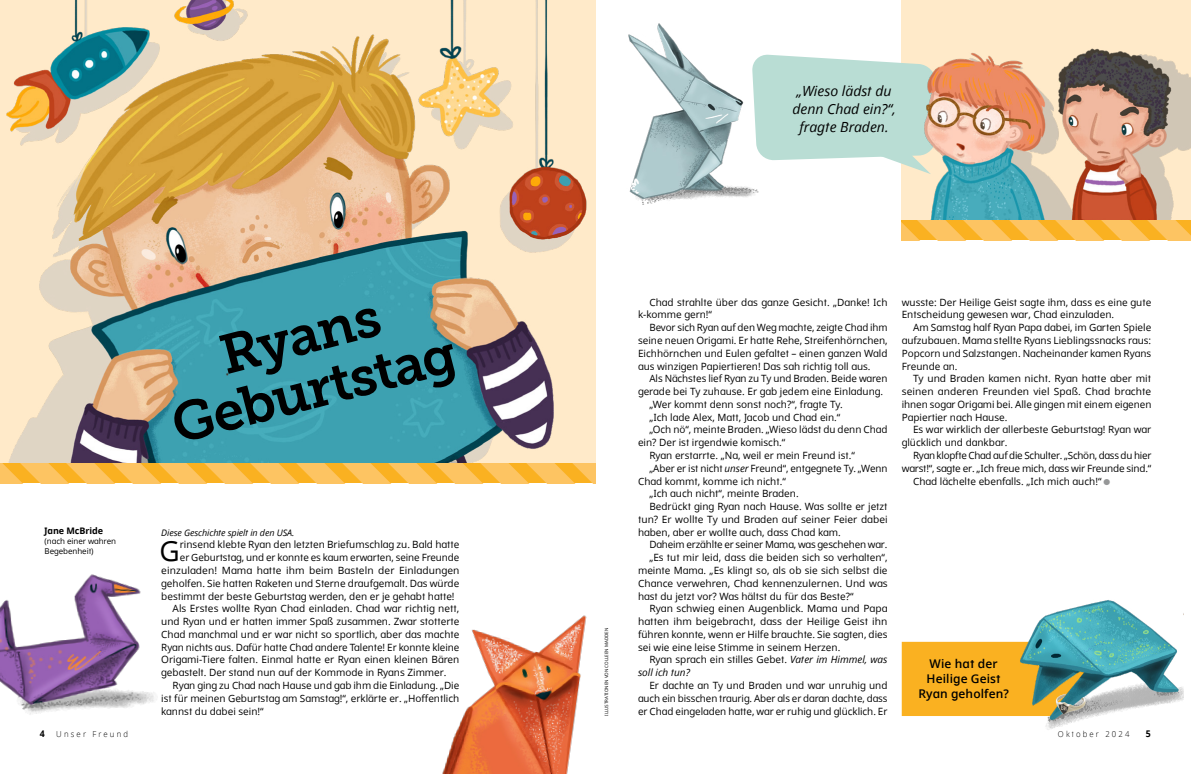
<style>
.page{position:relative;width:1191px;height:774px;background:#fff}
.page>*{position:absolute;margin:0;border:0;box-sizing:border-box;transform-origin:0 0}
.h1_Museo_title{font:54.9px/54.7px "Museo Slablds Lat 700";color:#000;text-align:center}
.p1_first{font:27.9px "Dots Solidlds Lat";color:#000}
.t1{font:italic 14px/18px "Dots Solidlds Lat";color:#000;text-align:center}
.p1_aside_info_first__literacy_prompt{font:600 12px/15px "Dots Solidlds Lat";letter-spacing:.01em;color:#000;text-align:center}
.p1{font:10px/12.8px "Dots Solidlds Lat";color:#000;text-align:justify}
.p1_first-2{font:10px "Dots Solidlds Lat";color:#000}
.p1-2{font:10px/12.8px "Dots Solidlds Lat";letter-spacing:-.025em;color:#000;text-align:right}
.p1-3{font:italic 10px/12.8px "Dots Solidlds Lat";color:#000}
.t2{font:700 9.2px "Dots Solidlds Lat";color:#000;scale:.95 1}
.p1_bio{font:italic 9px "Dots Solidlds Lat";letter-spacing:-.01em;color:#000}
.p1_author-name{font:700 9px "Dots Solidlds Lat";letter-spacing:-.005em;color:#000}
.t3{font:300 8.2px "Dots Solidlds Lat";letter-spacing:.28em;color:#000;scale:.95 1}
.p1_author-role{font:8px/10px "Dots Solidlds Lat";letter-spacing:-.005em;color:#000}
.t4{font:4.5px "Dots Solidlds Lat";color:#000}
.s1{font-style:italic}
.s2{font-style:normal}
.s3{font-family:"Ding P Ilds Dpi";font-size:8.5px;color:#969798}
</style>
<div class="page">
<svg style="left:769px;top:54px;width:132px;height:110px;background:#bfe0d7"></svg>
<div style="left:901px;top:642px;width:116px;height:74px;background:#fab121"></div>
<img style="left:901px;top:0;width:290px;height:220px">
<img style="left:0;top:0;width:595px;height:463px">
<img style="left:0;top:574px;width:157px;height:141px">
<img style="left:442px;top:615px;width:145px;height:159px">
<svg style="left:0;top:463px;width:595px;height:20px;background:#fbbc48"></svg>
<svg style="left:901px;top:220px;width:290px;height:20px;background:#fbbc48"></svg>
<img style="left:628px;top:23px;width:141px;height:182px">
<img style="left:1017px;top:600px;width:166px;height:130px">
<img style="left:1053px;top:694px;width:34px;height:20px">
<p class="p1_author-name" style="left:45px;top:524px;width:60px">Jane McBride</p>
<p class="p1_author-role" style="left:45px;top:536px;width:73px">(nach einer wahren<br>Begebenheit)</p>
<p class="h1_Museo_title" style="left:152px;top:342px;width:293px;rotate:-14deg">Ryans<br>Geburtstag</p>
<p class="p1_bio" style="left:161px;top:526px;width:135px">Diese Geschichte spielt in den USA.</p>
<p class="p1_first" style="left:160px;top:531px;width:22px">G</p>
<p class="p1_first-2" style="left:180px;top:537px;width:281px">rinsend klebte Ryan den letzten Briefumschlag zu. Bald hatte</p>
<p class="p1_first-2" style="left:180px;top:550px;width:281px">er Geburtstag, und er konnte es kaum erwarten, seine Freunde</p>
<p class="p1_first-2" style="left:161px;top:563px;width:300px">einzuladen! Mama hatte ihm beim Basteln der Einladungen</p>
<p class="p1_first-2" style="left:161px;top:576px;width:299px">geholfen. Sie hatten Raketen und Sterne draufgemalt. Das würde</p>
<p class="p1_first-2" style="left:161px;top:589px;width:295px">bestimmt der beste Geburtstag werden, den er je gehabt hatte!</p>
<p class="p1" style="left:161px;top:602px;width:300px;text-indent:11px">Als Erstes wollte Ryan Chad einladen. Chad war richtig nett, und Ryan und er hatten immer Spaß zusammen. Zwar stotterte Chad manchmal und er war nicht so sportlich, aber das machte Ryan nichts aus. Dafür hatte Chad andere Talente! Er konnte kleine Origami-Tiere falten. Einmal hatte er Ryan einen kleinen Bären gebastelt. Der stand nun auf der Kommode in Ryans Zimmer.</p>
<p class="p1" style="left:161px;top:679px;width:299px;text-indent:11px">Ryan ging zu Chad nach Hause und gab ihm die Einladung. „Die ist für meinen Geburtstag am Samstag!“, erklärte er. „Hoffentlich kannst du dabei sein!“</p>
<p class="t1" style="left:792px;top:82px;width:105px">„Wieso lädst du denn Chad ein?“, fragte Braden.</p>
<p class="t4" style="left:603px;top:716px;width:90px;rotate:-90deg">ILLUSTRATIONEN VON COLLEEN MADDEN</p>
<p class="p1" style="left:638px;top:296px;width:251px;text-indent:11px">Chad strahlte über das ganze Gesicht. „Danke! Ich k-komme gern!“</p>
<p class="p1" style="left:638px;top:321px;width:251px;text-indent:11px">Bevor sich Ryan auf den Weg machte, zeigte Chad ihm seine neuen Origami. Er hatte Rehe, Streifenhörnchen, Eichhörnchen und Eulen gefaltet – einen ganzen Wald aus winzigen Papiertieren! Das sah richtig toll aus.</p>
<p class="p1" style="left:638px;top:372px;width:251px;text-indent:11px">Als Nächstes lief Ryan zu Ty und Braden. Beide waren gerade bei Ty zuhause. Er gab jedem eine Einladung.</p>
<p class="p1" style="left:649px;top:398px;width:195px">„Wer kommt denn sonst noch?“, fragte Ty.</p>
<p class="p1" style="left:649px;top:411px;width:193px">„Ich lade Alex, Matt, Jacob und Chad ein.“</p>
<p class="p1" style="left:638px;top:423px;width:251px;text-indent:11px">„Och nö“, meinte Braden. „Wieso lädst du denn Chad ein? Der ist irgendwie komisch.“</p>
<p class="p1" style="left:649px;top:449px;width:207px">Ryan erstarrte. „Na, weil er mein Freund ist.“</p>
<p class="p1" style="left:638px;top:462px;width:251px;text-indent:11px">„Aber er ist nicht <span class="s1">unser</span> Freund“, entgegnete Ty. „Wenn<br>Chad kommt, komme ich nicht.“</p>
<p class="p1" style="left:649px;top:487px;width:151px">„Ich auch nicht“, meinte Braden.</p>
<p class="p1" style="left:638px;top:500px;width:251px;text-indent:11px">Bedrückt ging Ryan nach Hause. Was sollte er jetzt tun? Er wollte Ty und Braden auf seiner Feier dabei haben, aber er wollte auch, dass Chad kam.</p>
<p class="p1" style="left:649px;top:538px;width:240px">Daheim erzählte er seiner Mama, was geschehen war.</p>
<p class="p1" style="left:638px;top:551px;width:251px;text-indent:11px">„Es tut mir leid, dass die beiden sich so verhalten“, meinte Mama. „Es klingt so, als ob sie sich selbst die Chance verwehren, Chad kennenzulernen. Und was hast du jetzt vor? Was hältst du für das Beste?“</p>
<p class="p1" style="left:638px;top:602px;width:251px;text-indent:11px">Ryan schwieg einen Augenblick. Mama und Papa hatten ihm beigebracht, dass der Heilige Geist ihn führen konnte, wenn er Hilfe brauchte. Sie sagten, dies sei wie eine leise Stimme in seinem Herzen.</p>
<p class="p1-3" style="left:638px;top:653px;width:251px;text-indent:11px"><span class="s2">Ryan sprach ein stilles Gebet.</span> Vater im Himmel, was soll ich tun?</p>
<p class="p1" style="left:638px;top:679px;width:251px;text-indent:11px">Er dachte an Ty und Braden und war unruhig und auch ein bisschen traurig. Aber als er daran dachte, dass er Chad eingeladen hatte, war er ruhig und glücklich. Er</p>
<p class="p1" style="left:901px;top:296px;width:251px">wusste: Der Heilige Geist sagte ihm, dass es eine gute<br>Entscheidung gewesen war, Chad einzuladen.</p>
<p class="p1" style="left:901px;top:321px;width:251px;text-indent:11px">Am Samstag half Ryan Papa dabei, im Garten Spiele aufzubauen. Mama stellte Ryans Lieblingssnacks raus:<br>Popcorn und Salzstangen. Nacheinander kamen Ryans Freunde an.</p>
<p class="p1" style="left:901px;top:372px;width:251px;text-indent:11px">Ty und Braden kamen nicht. Ryan hatte aber mit seinen anderen Freunden viel Spaß. Chad brachte ihnen sogar Origami bei. Alle gingen mit einem eigenen Papiertier nach Hause.</p>
<p class="p1" style="left:901px;top:423px;width:251px;text-indent:11px">Es war wirklich der allerbeste Geburtstag! Ryan war glücklich und dankbar.</p>
<p class="p1-2" style="left:901px;top:449px;width:251px">Ryan klopfte Chad auf die Schulter. „Schön, dass du hier warst!“, sagte er. „Ich freue mich, dass wir Freunde sind.“</p>
<p class="p1" style="left:913px;top:475px;width:199px">Chad lächelte ebenfalls. „Ich mich auch!“ <span class="s3">●</span></p>
<p class="p1_aside_info_first__literacy_prompt" style="left:918px;top:656px;width:92px">Wie hat der<br>Heilige Geist<br>Ryan geholfen?</p>
<p class="t2" style="left:40px;top:727px;width:7px">4</p>
<p class="t3" style="left:56px;top:728px;width:77px">Unser Freund</p>
<p class="t3" style="left:1058px;top:728px;width:77px">Oktober 2024</p>
<p class="t2" style="left:1146px;top:727px;width:7px">5</p>
</div>
